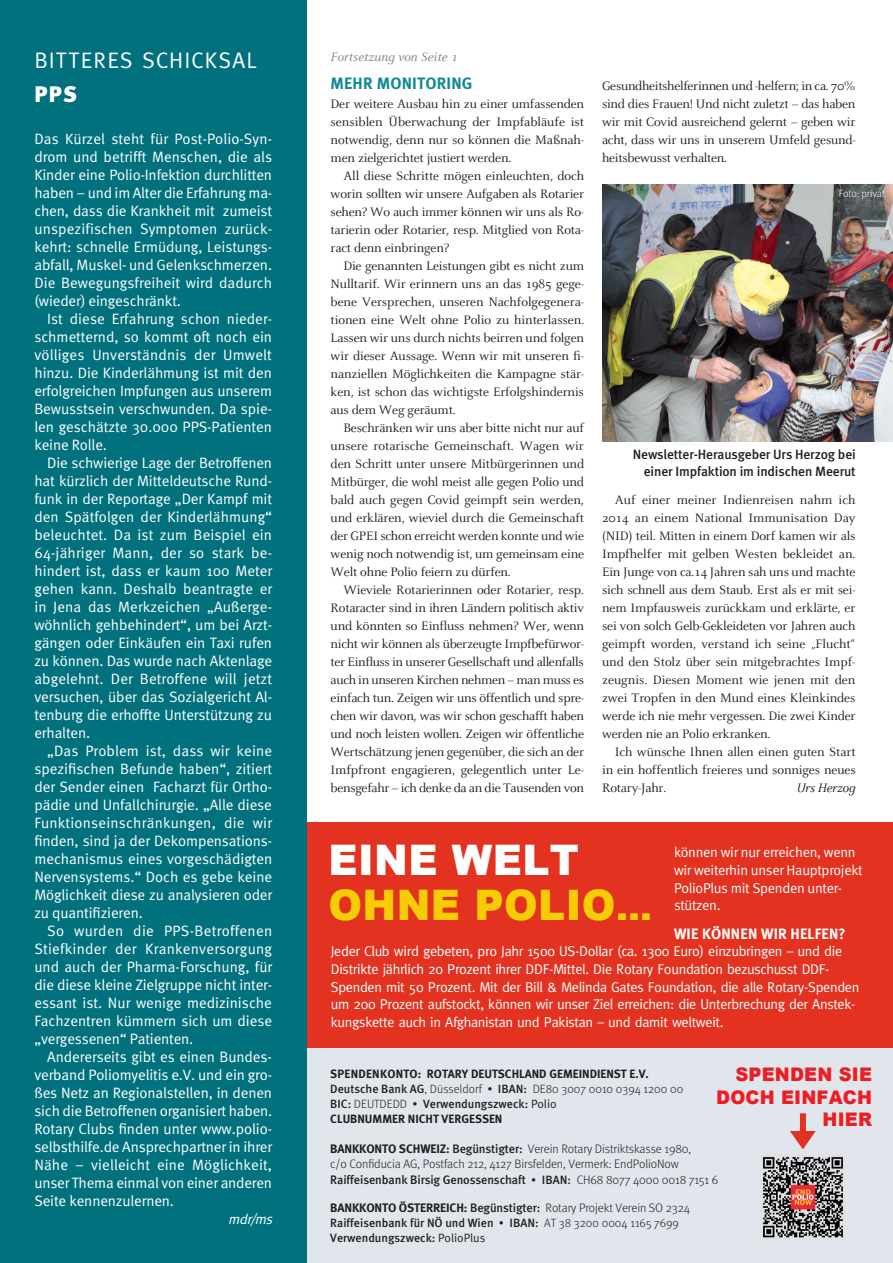
<style>
.page{position:relative;width:893px;height:1263px;background:#fff}
.page>*{position:absolute;margin:0;border:0;box-sizing:border-box;transform-origin:0 0}
.t1{font:900 42.15px/45px "Arial";letter-spacing:.01em;color:#f6cd04;scale:.96 1}
.t2{font:22.5px "Meta";letter-spacing:.05em;color:#fff}
.t3{font:900 22.5px "Meta";color:#fff}
.t4{font:900 18.75px/22.5px "Arial";letter-spacing:.01em;color:#ee1d23;text-align:right;scale:.96 1}
.t5{font:700 16.5px "Meta";letter-spacing:.01em;color:#148894}
.t6{font:15px/18px "Meta Normal";letter-spacing:-.01em;color:#fff;text-align:justify}
.t7{font:700 15px "Meta";letter-spacing:.01em;color:#fff}
.t8{font:14.25px/17.7px "Meta";letter-spacing:-.025em;color:#fff}
.t9{font:14.25px/17.7px "Meta Normal";letter-spacing:-.02em;color:#fff}
.t10{font:italic 14.25px "Meta";color:#fff}
.t11{font:13.5px/18px "Celeste";letter-spacing:-.015em;color:#231f20;text-align:justify}
.t12{font:500 13.5px/17.2px "Meta";letter-spacing:-.01em;color:#231f20;text-align:right}
.t13{font:italic 13.5px "Celeste";color:#808285}
.t14{font:italic 13.5px "Celeste";letter-spacing:-.02em;color:#231f20}
.t15{font:300 12.3px/15.3px "Meta";letter-spacing:-.01em;color:#231f20}
.t16{font:700 12px/15px "Meta";color:#231f20}
.t17{font:500 12px/15px "Meta";color:#231f20}
.t18{font:300 10.5px "Meta";letter-spacing:-.01em;color:#fff}
.s1{color:#fff}
.s2{font-size:32.7px}
.s3{font-weight:500}
.s4{font-weight:300}
.s5{font-family:"Meta Medium Caps";font-weight:400}
.s6{font-family:"Meta Normal";font-weight:400}
.s7{font-weight:700}
.s8{font-weight:700;font-size:12px}
.s9{font-size:12px}
.s10{font-family:"Meta Medium Caps";font-weight:400;font-size:12px}
</style>
<div class="page">
<div style="left:289px;top:822px;width:604px;height:227px;background:#e33220"></div>
<div style="left:304px;top:1048px;width:589px;height:215px;background:#e0e6ec"></div>
<div style="left:0;top:0;width:307px;height:1263px;background:#00717d"></div>
<img style="left:602px;top:185px;width:291px;height:256px">
<div style="left:800px;top:1113px;width:6px;height:19px;background:#e33220"></div>
<svg style="left:790px;top:1131px;width:26px;height:19px"></svg>
<img style="left:763px;top:1156px;width:80px;height:82px">
<h2 class="t2" style="left:34px;top:47px;width:224px">BITTERES SCHICKSAL</h2>
<h2 class="t3" style="left:34px;top:81px;width:44px">PPS</h2>
<p class="t6" style="left:34px;top:130px;width:239px">Das Kürzel steht für Post-Polio-Syn&shy;drom und betrifft Menschen, die als Kinder eine Polio-Infektion durchlitten haben – und im Alter die Erfahrung ma&shy;chen, dass die Krankheit mit zumeist unspezifischen Symptomen zurück&shy;kehrt: schnelle Ermüdung, Leistungs&shy;abfall, Muskel- und Gelenkschmerzen.<br>Die Bewegungsfreiheit wird dadurch (wieder) eingeschränkt.</p>
<p class="t6" style="left:34px;top:310px;width:239px;text-indent:13px">Ist diese Erfahrung schon nieder&shy;schmetternd, so kommt oft noch ein völliges Unverständnis der Umwelt hinzu. Die Kinderlähmung ist mit den erfolgreichen Impfungen aus unserem Bewusstsein verschwunden. Da spie&shy;len geschätzte 30.000 PPS-Patienten keine Rolle.</p>
<p class="t6" style="left:34px;top:454px;width:239px;text-indent:13px">Die schwierige Lage der Betroffenen hat kürzlich der Mitteldeutsche Rund&shy;funk in der Reportage „Der Kampf mit den Spätfolgen der Kinderlähmung“ beleuchtet. Da ist zum Beispiel ein 64-jähriger Mann, der so stark be&shy;hindert ist, dass er kaum 100 Meter gehen kann. Deshalb beantragte er in Jena das Merkzeichen „Außerge&shy;wöhnlich gehbehindert“, um bei Arzt&shy;gängen oder Einkäufen ein Taxi rufen zu können. Das wurde nach Aktenlage abgelehnt. Der Betroffene will jetzt versuchen, über das Sozialgericht Al&shy;tenburg die erhoffte Unterstützung zu erhalten.</p>
<p class="t6" style="left:34px;top:742px;width:239px;text-indent:13px">„Das Problem ist, dass wir keine spezifischen Befunde haben“, zitiert der Sender einen Facharzt für Ortho&shy;pädie und Unfallchirurgie. „Alle diese Funktionseinschränkungen, die wir finden, sind ja der Dekompensations&shy;mechanismus eines vorgeschädigten Nervensystems.“ Doch es gebe keine Möglichkeit diese zu analysieren oder zu quantifizieren.</p>
<p class="t6" style="left:34px;top:922px;width:239px;text-indent:13px">So wurden die PPS-Betroffenen Stiefkinder der Krankenversorgung und auch der Pharma-Forschung, für die diese kleine Zielgruppe nicht inter&shy;essant ist. Nur wenige medizinische Fachzentren kümmern sich um diese „vergessenen“ Patienten.</p>
<p class="t6" style="left:34px;top:1048px;width:239px;text-indent:13px">Andererseits gibt es einen Bundes&shy;verband Poliomyelitis e.V. und ein gro&shy;ßes Netz an Regionalstellen, in denen sich die Betroffenen organisiert haben.<br>Rotary Clubs finden unter www.polio&shy;selbsthilfe.de Ansprechpartner in ihrer Nähe – vielleicht eine Möglichkeit, unser Thema einmal von einer anderen Seite kennenzulernen.</p>
<p class="t10" style="left:228px;top:1211px;width:49px">mdr/ms</p>
<p class="t13" style="left:331px;top:50px;width:129px">Fortsetzung von Seite 1</p>
<p class="t5" style="left:331px;top:74px;width:143px">MEHR MONITORING</p>
<p class="t11" style="left:331px;top:95px;width:255px">Der weitere Ausbau hin zu einer umfassenden sensiblen Überwachung der Impfabläufe ist notwendig, denn nur so können die Maßnah&shy;men zielgerichtet justiert werden.</p>
<p class="t11" style="left:331px;top:167px;width:255px;text-indent:13px">All diese Schritte mögen einleuchten, doch worin sollten wir unsere Aufgaben als Rotarier sehen? Wo auch immer können wir uns als Ro&shy;tarierin oder Rotarier, resp. Mitglied von Rota&shy;ract denn einbringen?</p>
<p class="t11" style="left:331px;top:257px;width:255px;text-indent:13px">Die genannten Leistungen gibt es nicht zum Nulltarif. Wir erinnern uns an das 1985 gege&shy;bene Versprechen, unseren Nachfolgegenera&shy;tionen eine Welt ohne Polio zu hinterlassen.<br>Lassen wir uns durch nichts beirren und folgen wir dieser Aussage. Wenn wir mit unseren fi&shy;nanziellen Möglichkeiten die Kampagne stär&shy;ken, ist schon das wichtigste Erfolgshindernis aus dem Weg geräumt.</p>
<p class="t11" style="left:331px;top:419px;width:255px;text-indent:13px">Beschränken wir uns aber bitte nicht nur auf unsere rotarische Gemeinschaft. Wagen wir den Schritt unter unsere Mitbürgerinnen und Mitbürger, die wohl meist alle gegen Polio und bald auch gegen Covid geimpft sein werden, und erklären, wieviel durch die Gemeinschaft der GPEI schon erreicht werden konnte und wie wenig noch notwendig ist, um gemeinsam eine Welt ohne Polio feiern zu dürfen.</p>
<p class="t11" style="left:331px;top:581px;width:255px;text-indent:13px">Wieviele Rotarierinnen oder Rotarier, resp.<br>Rotaracter sind in ihren Ländern politisch aktiv und könnten so Einfluss nehmen? Wer, wenn nicht wir können als überzeugte Impfbefürwor&shy;ter Einfluss in unserer Gesellschaft und allenfalls auch in unseren Kirchen nehmen – man muss es einfach tun. Zeigen wir uns öffentlich und spre&shy;chen wir davon, was wir schon geschafft haben und noch leisten wollen. Zeigen wir öffentliche Wertschätzung jenen gegenüber, die sich an der Imfpfront engagieren, gelegentlich unter Le&shy;bensgefahr – ich denke da an die Tausenden von</p>
<p class="t11" style="left:602px;top:77px;width:255px">Gesundheitshelferinnen und -helfern; in ca. 70% sind dies Frauen! Und nicht zuletzt – das haben wir mit Covid ausreichend gelernt – geben wir acht, dass wir uns in unserem Umfeld gesund&shy;heitsbewusst verhalten.</p>
<p class="t18" style="left:839px;top:187px;width:48px">Foto: privat</p>
<p class="t12" style="left:633px;top:446px;width:224px">Newsletter-Herausgeber Urs Herzog bei einer Impfaktion im indischen Meerut</p>
<p class="t11" style="left:602px;top:491px;width:255px;text-indent:13px">Auf einer meiner Indienreisen nahm ich 2014 an einem National Immunisation Day (NID) teil. Mitten in einem Dorf kamen wir als Impfhelfer mit gelben Westen bekleidet an.<br>Ein Junge von ca.14 Jahren sah uns und machte sich schnell aus dem Staub. Erst als er mit sei&shy;nem Impfausweis zurückkam und erklärte, er sei von solch Gelb-Gekleideten vor Jahren auch geimpft worden, verstand ich seine „Flucht“ und den Stolz über sein mitgebrachtes Impf&shy;zeugnis. Diesen Moment wie jenen mit den zwei Tropfen in den Mund eines Kleinkindes werde ich nie mehr vergessen. Die zwei Kinder werden nie an Polio erkranken.</p>
<p class="t11" style="left:602px;top:743px;width:255px;text-indent:13px">Ich wünsche Ihnen allen einen guten Start in ein hoffentlich freieres und sonniges neues Rotary-Jahr.</p>
<p class="t14" style="left:797px;top:781px;width:60px">Urs Herzog</p>
<h1 class="t1" style="left:328px;top:836px;width:338px"><span class="s1">EINE WELT<br></span>OHNE POLIO<span class="s2">…</span></h1>
<p class="t9" style="left:674px;top:843px;width:190px">können wir nur erreichen, wenn wir weiterhin unser Hauptprojekt<br>PolioPlus mit Spenden unter&shy;stützen.</p>
<p class="t7" style="left:674px;top:924px;width:173px">WIE KÖNNEN WIR HELFEN?</p>
<p class="t8" style="left:331px;top:942px;width:530px">Jeder Club wird gebeten, pro Jahr 1500 US-Dollar (ca. 1300 Euro) einzubringen – und die Distrikte jährlich 20 Prozent ihrer DDF-Mittel. Die Rotary Foundation bezuschusst DDF-Spenden mit 50 Prozent. Mit der Bill &amp; Melinda Gates Foundation, die alle Rotary-Spenden um 200 Prozent aufstockt, können wir unser Ziel erreichen: die Unterbrechung der Anstec&shy;kungskette auch in Afghanistan und Pakistan – und damit weltweit.</p>
<h3 class="t4" style="left:716px;top:1063px;width:164px">SPENDEN SIE<br>DOCH EINFACH<br>HIER</h3>
<p class="t16" style="left:330px;top:1066px;width:355px">SPENDENKONTO: ROTARY DEUTSCHLAND GEMEINDIENST E.V.<br><span class="s3">Deutsche Bank AG</span><span class="s4">, Düsseldorf •</span> <span class="s5">IBAN:</span> <span class="s4">DE80 3007 0010 0394 1200 00<br></span><span class="s3">BIC:</span> <span class="s4">DEUTDEDD •</span> <span class="s3">Verwendungszweck:</span> <span class="s6">Polio<br></span>CLUBNUMMER NICHT VERGESSEN</p>
<p class="t15" style="left:330px;top:1141px;width:390px"><span class="s7">BANKKONTO SCHWEIZ</span><span class="s8">:</span> <span class="s3">Begünstigter:</span> Verein Rotary Distriktskasse 1980,<br>c/o Confiducia AG, Postfach 212, 4127 Birsfelden, Vermerk: EndPolioNow<br><span class="s3">Raiffeisenbank Birsig Genossenschaft</span> <span class="s9">•</span> <span class="s10">IBAN:</span> CH68 8077 4000 0018 7151 6</p>
<p class="t15" style="left:330px;top:1200px;width:361px"><span class="s7">BANKKONTO ÖSTERREICH</span><span class="s8">:</span> <span class="s3">Begünstigter:</span> Rotary Projekt Verein SO 2324</p>
<p class="t17" style="left:330px;top:1215px;width:350px">Raiffeisenbank für NÖ und Wien <span class="s4">•</span> <span class="s5">IBAN:</span> <span class="s4">AT 38 3200 0004 1165 7699<br></span>Verwendungszweck: <span class="s6">PolioPlus</span></p>
</div>
